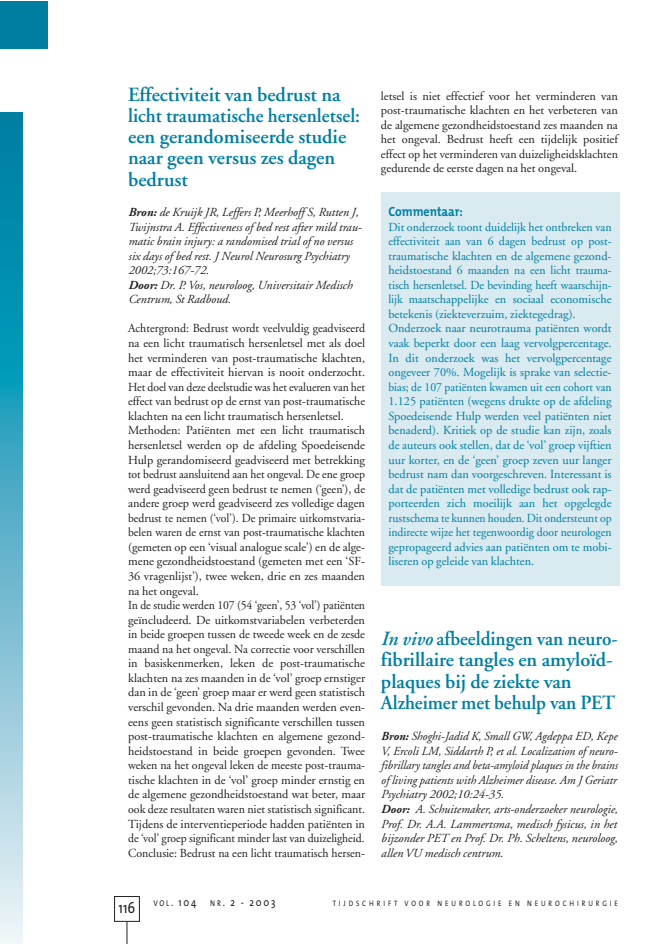
<style>
.page{position:relative;width:668px;height:944px;background:#fff}
.page>*{position:absolute;margin:0;border:0;box-sizing:border-box;transform-origin:0 0}
.t1{font:600 20px/21.2px "Adobe Garamond";color:#007ea2}
.t2{font:600 20px/21.2px "Adobe Garamond";color:#007ea2;scale:.95 1}
.t3{font:15.6px "The Mix";color:#231f20;scale:.85 1}
.t4{font:700 13.6px "The Mix";color:#007ea2;scale:.9 1}
.t5{font:12.4px/14.4px "Adobe Garamond";color:#231f20}
.t6{font:12.4px/14.4px "Adobe Garamond";color:#007ea2}
.t7{font:italic 12.4px/14.4px "Adobe Garamond";color:#231f20}
.t8{font:11.2px "The Mix";letter-spacing:.185em;color:#231f20;scale:.85 1}
.t9{font:8px "The Mix";letter-spacing:.43em;color:#231f20;scale:.85 1}
.s1{font-weight:700}
.s2{font-style:italic}
.s3{font-size:8.4px}
</style>
<div class="page">
<hr style="left:126px;top:922px;width:2px;height:22px;background:#231f20">
<div style="left:114px;top:896px;width:26px;height:26px;border:1px solid #231f20"></div>
<svg style="left:0;top:112px;width:22px;height:832px;background:#5cb3ca"></svg>
<div style="left:0;top:1px;width:48px;height:48px;background:#007ea2"></div>
<div style="left:381px;top:192px;width:238px;height:394px;background:#d9eaf1"></div>
<h1 class="t1" style="left:128px;top:85px;width:234px">Effectiviteit van bedrust na licht traumatische hersenletsel: een gerandomiseerde studie naar geen versus zes dagen bedrust</h1>
<p class="t7" style="left:128px;top:206px;width:235px"><span class="s1">Bron:</span> de Kruijk JR, Leffers P, Meerhoff S, Rutten J, Twijnstra A. Effectiveness of bed rest after mild trau&shy;matic brain injury: a randomised trial of no versus six days of bed rest. J Neurol Neurosurg Psychiatry 2002;73:167-72.<br><span class="s1">Door:</span> Dr. P. Vos, neuroloog, Universitair Medisch Centrum, St Radboud.</p>
<p class="t5" style="left:128px;top:322px;width:239px">Achtergrond: Bedrust wordt veelvuldig geadviseerd na een licht traumatisch hersenletsel met als doel het verminderen van post-traumatische klachten, maar de effectiviteit hiervan is nooit onderzocht.<br>Het doel van deze deelstudie was het evalueren van het effect van bedrust op de ernst van post-traumatische klachten na een licht traumatisch hersenletsel.<br>Methoden: Patiënten met een licht traumatisch hersenletsel werden op de afdeling Spoedeisende Hulp gerandomiseerd geadviseerd met betrekking tot bedrust aansluitend aan het ongeval. De ene groep werd geadviseerd geen bedrust te nemen (‘geen’), de andere groep werd geadviseerd zes volledige dagen bedrust te nemen (‘vol’). De primaire uitkomstvaria&shy;belen waren de ernst van post-traumatische klachten (gemeten op een ‘visual analogue scale’) en de alge&shy;mene gezondheidstoestand (gemeten met een ‘SF-36 vragenlijst’), twee weken, drie en zes maanden na het ongeval.<br>In de studie werden 107 (54 ‘geen’, 53 ‘vol’) patiënten geïncludeerd. De uitkomstvariabelen verbeterden in beide groepen tussen de tweede week en de zesde maand na het ongeval. Na correctie voor verschillen in basiskenmerken, leken de post-traumatische klachten na zes maanden in de ‘vol’ groep ernstiger dan in de ‘geen’ groep maar er werd geen statistisch verschil gevonden. Na drie maanden werden even&shy;eens geen statistisch significante verschillen tussen post-traumatische klachten en algemene gezond&shy;heidstoestand in beide groepen gevonden. Twee weken na het ongeval leken de meeste post-trauma&shy;tische klachten in de ‘vol’ groep minder ernstig en de algemene gezondheidstoestand wat beter, maar ook deze resultaten waren niet statistisch significant.<br>Tijdens de interventieperiode hadden patiënten in de ‘vol’ groep significant minder last van duizeligheid.<br>Conclusie: Bedrust na een licht traumatisch hersen-</p>
<p class="t5" style="left:381px;top:90px;width:239px;text-align:justify">letsel is niet effectief voor het verminderen van post-traumatische klachten en het verbeteren van de algemene gezondheidstoestand zes maanden na het ongeval. Bedrust heeft een tijdelijk positief effect op het verminderen van duizeligheidsklachten gedurende de eerste dagen na het ongeval.</p>
<p class="t4" style="left:388px;top:206px;width:84px">Commentaar:</p>
<p class="t6" style="left:388px;top:221px;width:225px">Dit onderzoek toont duidelijk het ontbreken van effectiviteit aan van 6 dagen bedrust op post&shy;traumatische klachten en de algemene gezond&shy;heidstoestand 6 maanden na een licht trauma&shy;tisch hersenletsel. De bevinding heeft waarschijn&shy;lijk maatschappelijke en sociaal economische betekenis (ziekteverzuim, ziektegedrag).<br>Onderzoek naar neurotrauma patiënten wordt vaak beperkt door een laag vervolgpercentage.<br>In dit onderzoek was het vervolgpercentage ongeveer 70%. Mogelijk is sprake van selectie&shy;bias; de 107 patiënten kwamen uit een cohort van 1.125 patiënten (wegens drukte op de afdeling Spoedeisende Hulp werden veel patiënten niet benaderd). Kritiek op de studie kan zijn, zoals de auteurs ook stellen, dat de ‘vol’ groep vijftien uur korter, en de ‘geen’ groep zeven uur langer bedrust nam dan voorgeschreven. Interessant is dat de patiënten met volledige bedrust ook rap&shy;porteerden zich moeilijk aan het opgelegde rustschema te kunnen houden. Dit ondersteunt op indirecte wijze het tegenwoordig door neurologen gepropageerd advies aan patiënten om te mobi&shy;liseren op geleide van klachten.</p>
<h1 class="t2" style="left:381px;top:630px;width:251px"><span class="s2">In vivo</span> afbeeldingen van neuro&shy;fibrillaire tangles en amyloïd&shy;plaques bij de ziekte van<br>Alzheimer met behulp van PET</h1>
<p class="t7" style="left:381px;top:730px;width:238px"><span class="s1">Bron:</span> Shoghi-Jadid K, Small GW, Agdeppa ED, Kepe V, Ercoli LM, Siddarth P, et al. Localization of neuro&shy;fibrillary tangles and beta-amyloid plaques in the brains of living patients with Alzheimer disease. Am J Geriatr Psychiatry 2002;10:24-35.<br><span class="s1">Door:</span> A. Schuitemaker, arts-onderzoeker neurologie, Prof. Dr. A.A. Lammertsma, medisch fysicus, in het bijzonder PET en Prof. Dr. Ph. Scheltens, neuroloog, allen VU medisch centrum.</p>
<p class="t3" style="left:119px;top:901px;width:21px">116</p>
<p class="t8" style="left:154px;top:898px;width:145px"><span class="s3">VOL</span>. 104 <span class="s3">NR</span>. 2 - 2003</p>
<p class="t9" style="left:333px;top:901px;width:337px">TIJDSCHRIFT VOOR NEUROLOGIE EN NEUROCHIRURGIE</p>
</div>
